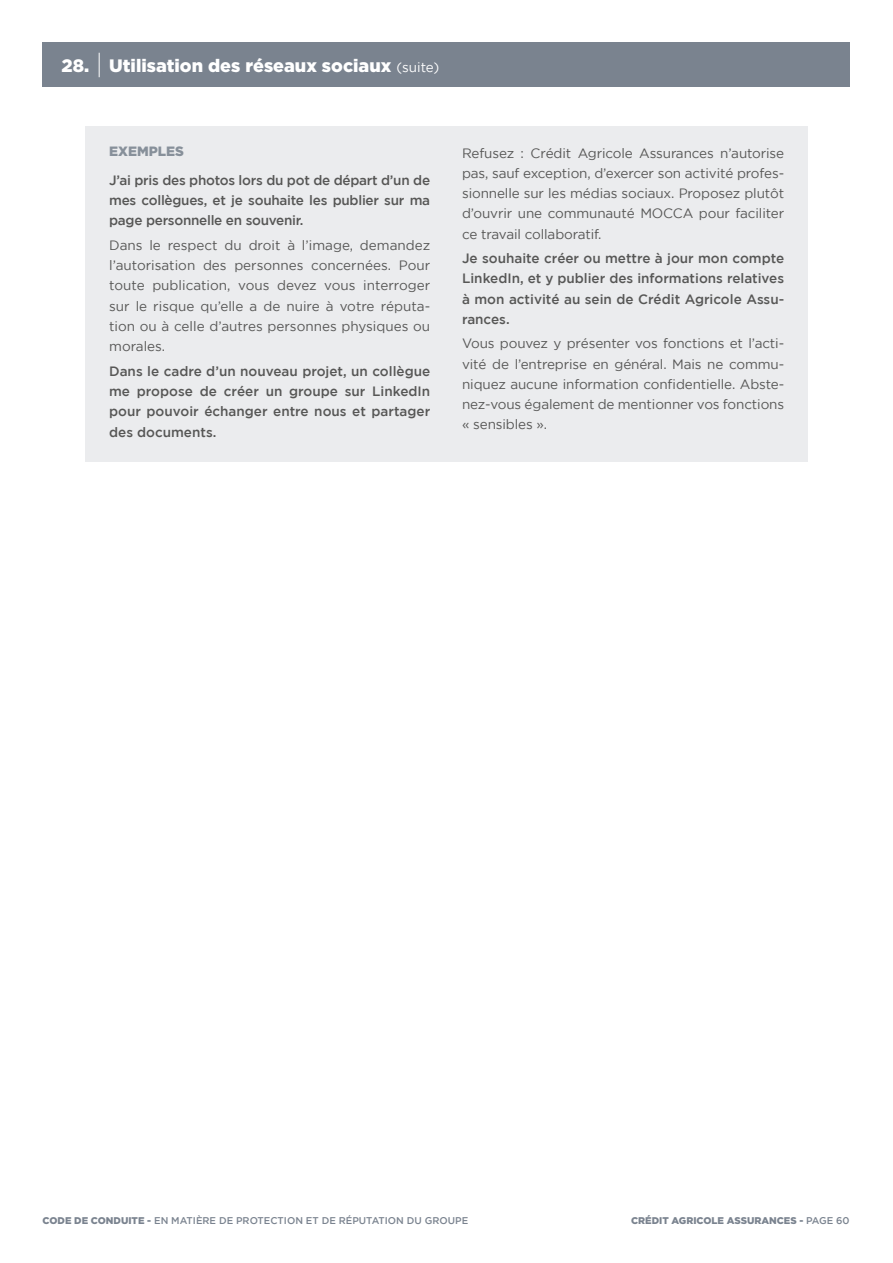
<style>
.page{position:relative;width:893px;height:1263px;background:#fff}
.page>*{position:absolute;margin:0;border:0;box-sizing:border-box;transform-origin:0 0}
.t1{font:900 18px "Gotham";color:#fff}
.t2{font:13.5px/20.2px "Gotham";letter-spacing:-.01em;color:#575756;text-align:justify}
.t3{font:500 13.5px/20.2px "Gotham";color:#575756;text-align:justify}
.t4{font:900 13.5px "Gotham";color:#87909a}
.t5{font:500 9.75px "Gotham";color:#7a838f}
.t6{font:900 9.75px "Gotham";color:#7a838f}
.s1{font-weight:400;font-size:13.5px}
.s2{font-weight:900}
.s3{font-weight:500}
</style>
<div class="page">
<div style="left:85px;top:126px;width:723px;height:336px;background:#ebecee"></div>
<div style="left:43px;top:43px;width:807px;height:44px;background:#7a838f"></div>
<svg style="left:99px;top:53px;width:1px;height:24px"></svg>
<h1 class="t1" style="left:62px;top:55px;width:379px">28. Utilisation des réseaux sociaux <span class="s1">(suite)</span></h1>
<p class="t4" style="left:109px;top:144px;width:76px">EXEMPLES</p>
<p class="t3" style="left:109px;top:170px;width:323px">J’ai pris des photos lors du pot de départ d’un de mes collègues, et je souhaite les publier sur ma page personnelle en souvenir.</p>
<p class="t2" style="left:109px;top:235px;width:323px">Dans le respect du droit à l’image, demandez l’autorisation des personnes concernées. Pour toute publication, vous devez vous interroger sur le risque qu’elle a de nuire à votre réputa&shy;tion ou à celle d’autres personnes physiques ou morales.</p>
<p class="t3" style="left:109px;top:361px;width:323px">Dans le cadre d’un nouveau projet, un collègue me propose de créer un groupe sur LinkedIn pour pouvoir échanger entre nous et partager des documents.</p>
<p class="t2" style="left:462px;top:143px;width:324px">Refusez : Crédit Agricole Assurances n’autorise pas, sauf exception, d’exercer son activité profes&shy;sionnelle sur les médias sociaux. Proposez plutôt d’ouvrir une communauté MOCCA pour faciliter ce travail collaboratif.</p>
<p class="t3" style="left:462px;top:248px;width:324px">Je souhaite créer ou mettre à jour mon compte LinkedIn, et y publier des informations relatives à mon activité au sein de Crédit Agricole Assu&shy;rances.</p>
<p class="t2" style="left:462px;top:333px;width:324px">Vous pouvez y présenter vos fonctions et l’acti&shy;vité de l’entreprise en général. Mais ne commu&shy;niquez aucune information confidentielle. Abste&shy;nez-vous également de mentionner vos fonctions « sensibles ».</p>
<p class="t5" style="left:43px;top:1214px;width:427px"><span class="s2">CODE DE CONDUITE -</span> EN MATIÈRE DE PROTECTION ET DE RÉPUTATION DU GROUPE</p>
<p class="t6" style="left:631px;top:1214px;width:220px">CRÉDIT AGRICOLE ASSURANCES - <span class="s3">PAGE 60</span></p>
</div>
